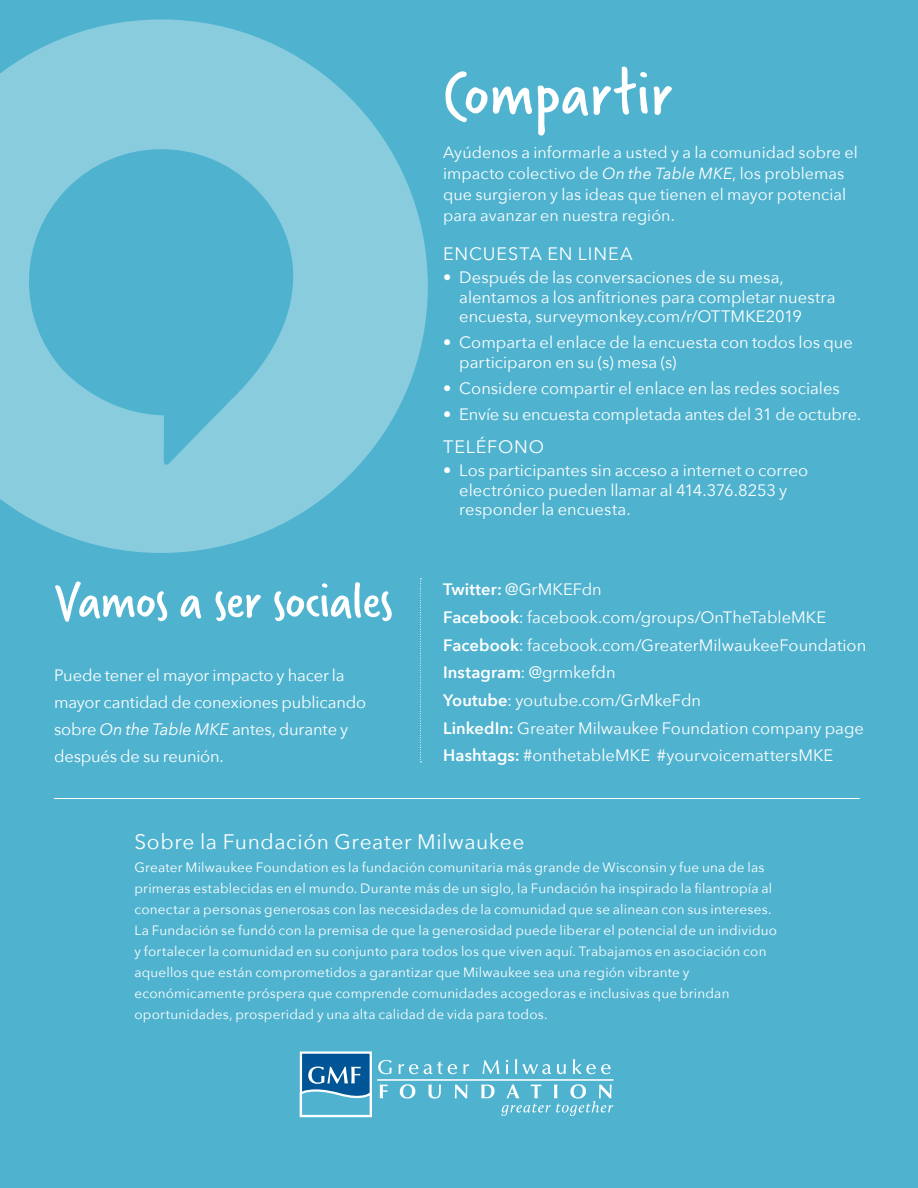
<style>
.page{position:relative;width:918px;height:1188px;background:#4fb3cf}
.page>*{position:absolute;margin:0;border:0;box-sizing:border-box;transform-origin:0 0}
.t1{font:69px "Verveine";letter-spacing:.01em;color:#fff}
.t2{font:55.5px "Verveine";letter-spacing:-.01em;color:#fff}
.t3{font:21px "Avenir Next";letter-spacing:.03em;color:#fff}
.t4{font:18px "Avenir Next";letter-spacing:.05em;color:#fff}
.t5{font:16.5px/27.6px "Avenir Next";color:#fff}
.t6{font:16.2px/21px "Avenir Next";letter-spacing:.005em;color:#fff}
.t7{font:13.5px/21px "Avenir Next";letter-spacing:.015em;color:#fff}
.s1{font-style:italic}
.s2{font-weight:600}
</style>
<div class="page">
<svg style="left:400px;top:1084px;width:15px;height:15px"></svg>
<svg style="left:428px;top:1085px;width:13px;height:14px"></svg>
<svg style="left:455px;top:1085px;width:12px;height:13px"></svg>
<svg style="left:481px;top:1085px;width:14px;height:13px"></svg>
<svg style="left:398px;top:1064px;width:20px;height:10px"></svg>
<svg style="left:424px;top:1061px;width:33px;height:13px"></svg>
<svg style="left:463px;top:1064px;width:6px;height:10px"></svg>
<svg style="left:482px;top:1060px;width:18px;height:14px"></svg>
<svg style="left:506px;top:1060px;width:2px;height:14px"></svg>
<svg style="left:515px;top:1059px;width:36px;height:15px"></svg>
<svg style="left:557px;top:1064px;width:9px;height:10px"></svg>
<svg style="left:573px;top:1059px;width:38px;height:15px"></svg>
<hr style="left:377px;top:1079px;width:236px;height:2px;background:#fff">
<div style="left:301px;top:1053px;width:70px;height:63px;background:#005596"></div>
<div style="left:300px;top:1051px;width:72px;height:66px;border:2px solid #fff"></div>
<svg style="left:299px;top:1060px;width:93px;height:57px"></svg>
<svg style="left:501px;top:1084px;width:112px;height:32px"></svg>
<svg style="left:0;top:19px;width:428px;height:534px;fill:#88ccde"></svg>
<hr style="left:54px;top:798px;width:806px;height:1px;background:#fff">
<svg style="left:420px;top:578px;width:1px;height:184px"></svg>
<h1 class="t1" style="left:443px;top:46px;width:231px">Compartir</h1>
<h2 class="t2" style="left:54px;top:562px;width:340px">Vamos a ser sociales</h2>
<p class="t5" style="left:54px;top:661px;width:314px;line-height:27px">Puede tener el mayor impacto y hacer la mayor cantidad de conexiones publicando sobre <span class="s1">On the Table MKE</span> antes, durante y después de su reunión.</p>
<p class="t6" style="left:443px;top:141px;width:416px">Ayúdenos a informarle a usted y a la comunidad sobre el impacto colectivo de <span class="s1">On the Table MKE</span>, los problemas que surgieron y las ideas que tienen el mayor potencial para avanzar en nuestra región.</p>
<p class="t4" style="left:443px;top:239px;width:191px">ENCUESTA EN LINEA</p>
<p class="t5" style="left:459px;top:267px;width:378px;line-height:19.5px;text-indent:-16px">• Después de las conversaciones de su mesa, alentamos a los anfitriones para completar nuestra encuesta, surveymonkey.com/r/OTTMKE2019</p>
<p class="t5" style="left:459px;top:332px;width:395px;line-height:19.5px;text-indent:-16px">• Comparta el enlace de la encuesta con todos los que participaron en su (s) mesa (s)</p>
<p class="t5" style="left:443px;top:374px;width:398px">• Considere compartir el enlace en las redes sociales</p>
<p class="t5" style="left:443px;top:400px;width:419px">• Envíe su encuesta completada antes del 31 de octubre.</p>
<p class="t4" style="left:443px;top:432px;width:103px">TELÉFONO</p>
<p class="t5" style="left:459px;top:460px;width:350px;line-height:19.5px;text-indent:-16px">• Los participantes sin acceso a internet o correo electrónico pueden llamar al 414.376.8253 y responder la encuesta.</p>
<p class="t5" style="left:443px;top:575px;width:425px"><span class="s2">Twitter:</span> @GrMKEFdn<br><span class="s2">Facebook</span>: facebook.com/groups/OnTheTableMKE <span class="s2">Facebook</span>: facebook.com/GreaterMilwaukeeFoundation <span class="s2">Instagram</span>: @grmkefdn<br><span class="s2">Youtube</span>: youtube.com/GrMkeFdn<br><span class="s2">LinkedIn:</span> Greater Milwaukee Foundation company page <span class="s2">Hashtags:</span> #onthetableMKE #yourvoicemattersMKE</p>
<p class="t3" style="left:134px;top:824px;width:392px">Sobre la Fundación Greater Milwaukee</p>
<p class="t7" style="left:134px;top:856px;width:644px">Greater Milwaukee Foundation es la fundación comunitaria más grande de Wisconsin y fue una de las primeras establecidas en el mundo. Durante más de un siglo, la Fundación ha inspirado la filantropía al conectar a personas generosas con las necesidades de la comunidad que se alinean con sus intereses.<br>La Fundación se fundó con la premisa de que la generosidad puede liberar el potencial de un individuo y fortalecer la comunidad en su conjunto para todos los que viven aquí. Trabajamos en asociación con aquellos que están comprometidos a garantizar que Milwaukee sea una región vibrante y económicamente próspera que comprende comunidades acogedoras e inclusivas que brindan oportunidades, prosperidad y una alta calidad de vida para todos.</p>
</div>
